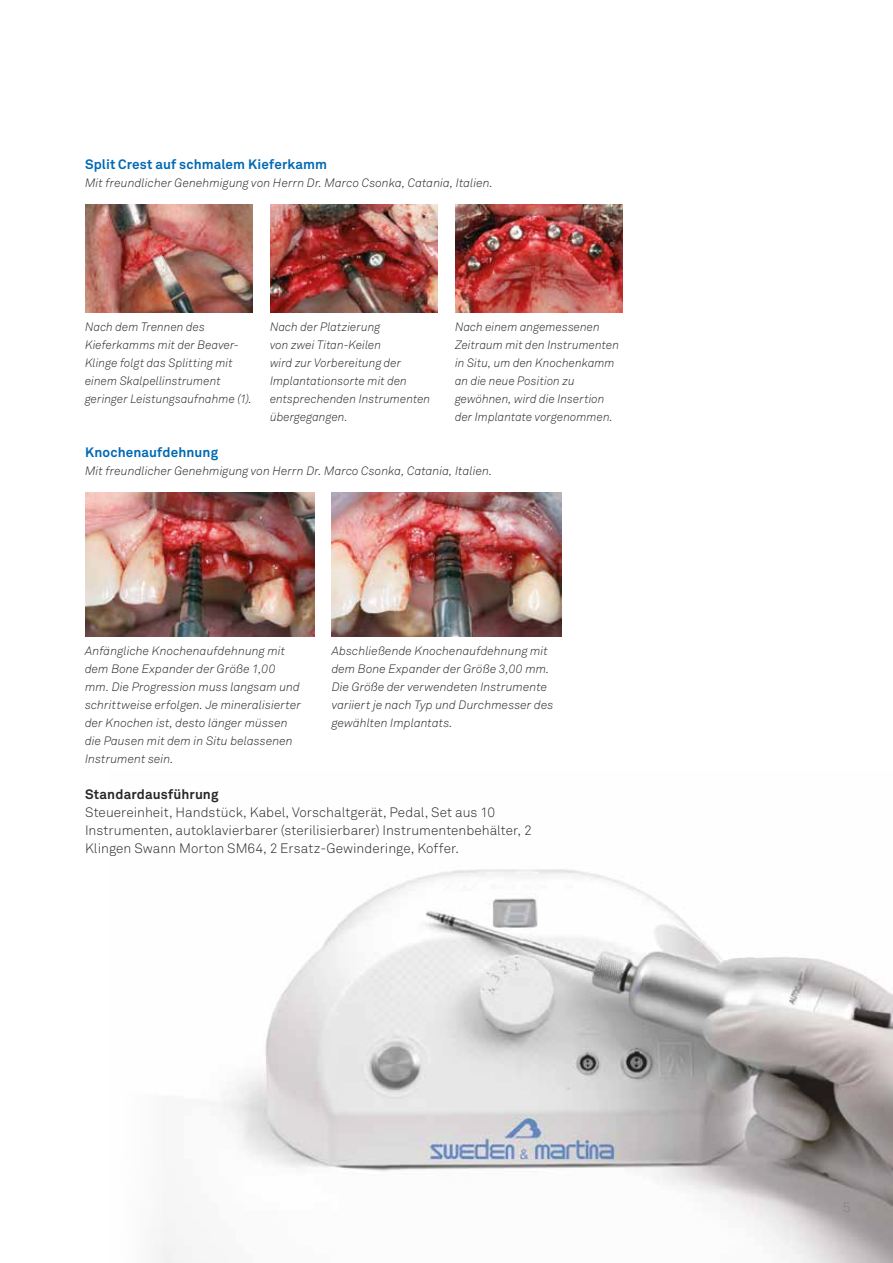
<style>
.page{position:relative;width:893px;height:1263px;background:#fff}
.page>*{position:absolute;margin:0;border:0;box-sizing:border-box;transform-origin:0 0}
.t1{font:13.5px/18px "Akkurat Light Pro";letter-spacing:.005em;color:#282727}
.t2{font:700 13.5px "Akkurat Pro";letter-spacing:.01em;color:#0069b4}
.t3{font:700 13.5px "Akkurat Pro";letter-spacing:.01em;color:#282727}
.t4{font:italic 12px/18px "Akkurat Light Pro";letter-spacing:.005em;color:#282727}
</style>
<div class="page">
<img style="left:155px;top:869px;width:738px;height:394px">
<img style="left:85px;top:493px;width:229px;height:144px">
<img style="left:332px;top:493px;width:229px;height:144px">
<img style="left:85px;top:205px;width:168px;height:108px">
<img style="left:270px;top:205px;width:168px;height:108px">
<img style="left:455px;top:205px;width:168px;height:107px">
<p class="t2" style="left:85px;top:155px;width:243px">Split Crest auf schmalem Kieferkamm</p>
<p class="t4" style="left:85px;top:174px;width:409px">Mit freundlicher Genehmigung von Herrn Dr. Marco Csonka, Catania, Italien.</p>
<p class="t4" style="left:85px;top:318px;width:168px">Nach dem Trennen des<br>Kieferkamms mit der Beaver-<br>Klinge folgt das Splitting mit einem Skalpellinstrument geringer Leistungsaufnahme (1).</p>
<p class="t4" style="left:455px;top:318px;width:166px">Nach einem angemessenen<br>Zeitraum mit den Instrumenten in Situ, um den Knochenkamm an die neue Position zu gewöhnen, wird die Insertion der Implantate vorgenommen.</p>
<p class="t4" style="left:270px;top:318px;width:162px">Nach der Platzierung<br>von zwei Titan-Keilen<br>wird zur Vorbereitung der<br>Implantationsorte mit den entsprechenden Instrumenten übergegangen.</p>
<p class="t2" style="left:85px;top:443px;width:135px">Knochenaufdehnung</p>
<p class="t4" style="left:85px;top:462px;width:409px">Mit freundlicher Genehmigung von Herrn Dr. Marco Csonka, Catania, Italien.</p>
<p class="t4" style="left:85px;top:642px;width:217px">Anfängliche Knochenaufdehnung mit dem Bone Expander der Größe 1,00 mm. Die Progression muss langsam und schrittweise erfolgen. Je mineralisierter der Knochen ist, desto länger müssen die Pausen mit dem in Situ belassenen Instrument sein.</p>
<p class="t4" style="left:332px;top:642px;width:223px">Abschließende Knochenaufdehnung mit dem Bone Expander der Größe 3,00 mm.<br>Die Größe der verwendeten Instrumente variiert je nach Typ und Durchmesser des gewählten Implantats.</p>
<p class="t3" style="left:85px;top:785px;width:135px">Standardausführung</p>
<p class="t1" style="left:85px;top:803px;width:448px">Steuereinheit, Handstück, Kabel, Vorschaltgerät, Pedal, Set aus 10<br>Instrumenten, autoklavierbarer (sterilisierbarer) Instrumentenbehälter, 2<br>Klingen Swann Morton SM64, 2 Ersatz-Gewinderinge, Koffer.</p>
</div>
